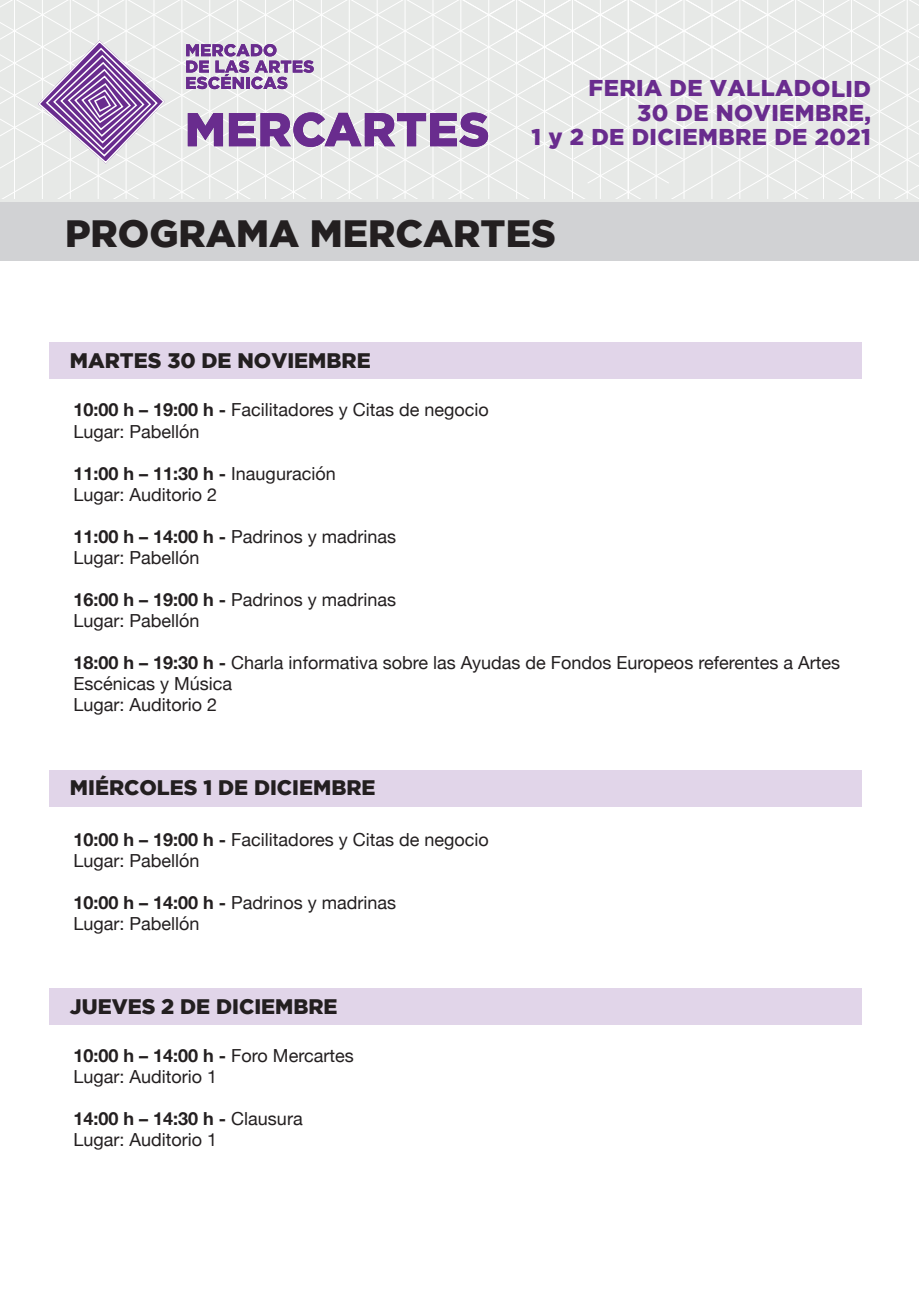
<style>
.page{position:relative;width:919px;height:1289px;background:#fff}
.page>*{position:absolute;margin:0;border:0;box-sizing:border-box;transform-origin:0 0}
.t1{font:900 37.95px "Gotham";color:#231f20}
.t2{font:900 22.8px/24.3px "Gotham";letter-spacing:.02em;color:#692c8e;text-align:right}
.t3{font:900 21px "Gotham";color:#231f20}
.t4{font:18px/21px "Helvetica Neue";color:#231f20}
.s1{font-weight:700}
</style>
<div class="page">
<svg style="left:0;top:0;width:918px;height:199px;background:#dfdce2"></svg>
<div style="left:0;top:202px;width:918px;height:59px;background:#d1d2d4"></div>
<div style="left:49px;top:342px;width:812px;height:37px;background:#e1d5e9"></div>
<div style="left:49px;top:770px;width:812px;height:36px;background:#e1d5e9"></div>
<div style="left:49px;top:988px;width:812px;height:36px;background:#e1d5e9"></div>
<p class="t2" style="left:531px;top:76px;width:341px">FERIA DE VALLADOLID<br>30 DE NOVIEMBRE,<br>1 y 2 DE DICIEMBRE DE 2021</p>
<h1 class="t1" style="left:65px;top:212px;width:492px">PROGRAMA MERCARTES</h1>
<p class="t3" style="left:70px;top:348px;width:302px">MARTES 30 DE NOVIEMBRE</p>
<p class="t4" style="left:73px;top:400px;width:417px"><span class="s1">10:00 h – 19:00 h -</span> Facilitadores y Citas de negocio<br>Lugar: Pabellón</p>
<p class="t4" style="left:73px;top:463px;width:264px"><span class="s1">11:00 h – 11:30 h -</span> Inauguración<br>Lugar: Auditorio 2</p>
<p class="t4" style="left:73px;top:526px;width:324px"><span class="s1">11:00 h – 14:00 h -</span> Padrinos y madrinas<br>Lugar: Pabellón</p>
<p class="t4" style="left:73px;top:589px;width:324px"><span class="s1">16:00 h – 19:00 h -</span> Padrinos y madrinas<br>Lugar: Pabellón</p>
<p class="t4" style="left:73px;top:652px;width:768px"><span class="s1">18:00 h – 19:30 h -</span> Charla informativa sobre las Ayudas de Fondos Europeos referentes a Artes<br>Escénicas y Música<br>Lugar: Auditorio 2</p>
<p class="t3" style="left:70px;top:775px;width:307px">MIÉRCOLES 1 DE DICIEMBRE</p>
<p class="t4" style="left:73px;top:829px;width:417px"><span class="s1">10:00 h – 19:00 h -</span> Facilitadores y Citas de negocio<br>Lugar: Pabellón</p>
<p class="t4" style="left:73px;top:892px;width:324px"><span class="s1">10:00 h – 14:00 h -</span> Padrinos y madrinas<br>Lugar: Pabellón</p>
<p class="t3" style="left:70px;top:993px;width:269px">JUEVES 2 DE DICIEMBRE</p>
<p class="t4" style="left:73px;top:1046px;width:282px"><span class="s1">10:00 h – 14:00 h -</span> Foro Mercartes<br>Lugar: Auditorio 1</p>
<p class="t4" style="left:73px;top:1109px;width:231px"><span class="s1">14:00 h – 14:30 h -</span> Clausura<br>Lugar: Auditorio 1</p>
</div>
